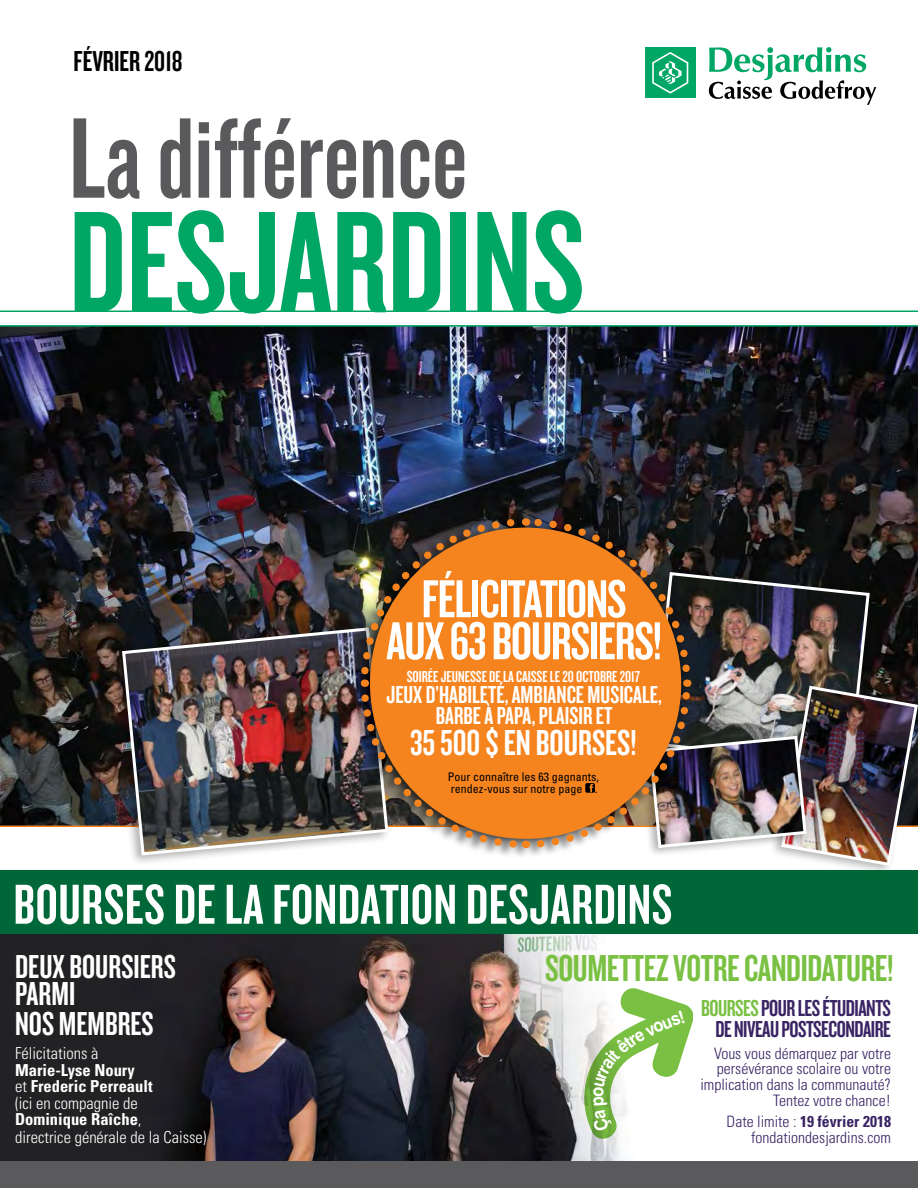
<style>
.page{position:relative;width:918px;height:1188px;background:#fff}
.page>*{position:absolute;margin:0;border:0;box-sizing:border-box;transform-origin:0 0}
.t1{font:150px "Knockout HTF48 Featherweight";color:#00a664}
.t2{font:119.1px "Knockout HTF48 Featherweight";color:#5a595b}
.t3{font:58.5px "Knockout HTF48 Featherweight";letter-spacing:.01em;color:#fff}
.t4{font:55.5px/42px "Knockout HTF48 Featherweight";letter-spacing:-.02em;color:#fff;text-align:center}
.t5{font:39px "Knockout HTF48 Featherweight";letter-spacing:-.01em;color:#7ac143}
.t6{font:37.5px "Knockout HTF48 Featherweight";color:#fff}
.t7{font:34.5px/27px "Knockout HTF48 Featherweight";color:#fff}
.t8{font:30px "Knockout HTF48 Featherweight";color:#000}
.t9{font:25.5px/21px "Knockout HTF48 Featherweight";color:#fff;text-align:center}
.t10{font:24px/21px "Knockout HTF48 Featherweight";letter-spacing:-.02em;color:#392464;text-align:center}
.t11{font:700 condensed 16.5px/16.5px "Univers";color:#fff}
.t12{font:300 condensed 16.5px "Univers";color:#fff}
.t13{font:16.5px "Knockout HTF48 Featherweight";color:#fff}
.t14{font:300 condensed 15.75px/15.8px "Univers";color:#392464;text-align:right}
.t15{font:condensed 12px/12px "Univers";color:#000}
.s1{font-weight:300}
.s2{color:#7ac143}
.s3{font-weight:700}
</style>
<div class="page">
<img style="left:0;top:934px;width:625px;height:227px">
<div style="left:0;top:870px;width:918px;height:64px;background:#006838"></div>
<img style="left:0;top:934px;width:1px;height:49px">
<img style="left:0;top:327px;width:918px;height:499px">
<div style="left:645px;top:47px;width:51px;height:51px;background:#00a664"></div>
<svg style="left:652px;top:52px;width:36px;height:42px"></svg>
<svg style="left:709px;top:47px;width:167px;height:58px"></svg>
<hr style="left:0;top:310px;width:918px;height:2px;background:#00a664">
<hr style="left:0;top:325px;width:918px;height:2px;background:#00a664">
<hr style="left:0;top:826px;width:918px;height:1px;background:#f5841f">
<div style="left:0;top:1161px;width:918px;height:27px;background:#5a595b"></div>
<div style="left:110px;top:623px;width:281px;height:243px;background:#000;opacity:.3"></div>
<img style="left:120px;top:626px;width:228px;height:231px">
<div style="left:769px;top:681px;width:149px;height:195px;background:#000;opacity:.3"></div>
<div style="left:348px;top:514px;width:345px;height:345px;background:#000;opacity:.75"></div>
<img style="left:357px;top:514px;width:561px;height:354px">
<svg style="left:578px;top:984px;width:114px;height:160px"></svg>
<h3 class="t8" style="left:73px;top:46px;width:111px">FÉVRIER 2018</h3>
<h2 class="t2" style="left:69px;top:98px;width:400px">La différence</h2>
<h1 class="t1" style="left:69px;top:187px;width:517px">DESJARDINS</h1>
<h3 class="t4" style="left:386px;top:579px;width:277px">FÉLICITATIONS<br>AUX 63 BOURSIERS!</h3>
<p class="t13" style="left:407px;top:668px;width:235px">SOIRÉE JEUNESSE DE LA CAISSE LE 20 OCTOBRE 2017</p>
<h3 class="t9" style="left:386px;top:684px;width:277px">JEUX D’HABILETÉ, AMBIANCE MUSICALE,<br>BARBE À PAPA, PLAISIR ET</h3>
<h3 class="t6" style="left:410px;top:724px;width:228px">35500$ EN BOURSES!</h3>
<p class="t15" style="left:448px;top:770px;width:153px">Pour connaître les 63 gagnants, rendez-vous sur notre page .</p>
<h3 class="t3" style="left:14px;top:875px;width:660px">BOURSES DE LA FONDATION DESJARDINS</h3>
<h3 class="t7" style="left:15px;top:953px;width:162px">DEUX BOURSIERS<br>PARMI</h3>
<h3 class="t7" style="left:15px;top:1011px;width:140px">NOS MEMBRES</h3>
<p class="t12" style="left:15px;top:1044px;width:85px">Félicitations à</p>
<p class="t11" style="left:15px;top:1062px;width:139px">Marie-Lyse Noury<br><span class="s1">et</span> Frederic Perreault <span class="s1">(ici en compagnie de<br></span>Dominique Raîche<span class="s1">,</span></p>
<p class="t12" style="left:15px;top:1128px;width:193px">directrice générale de la Caisse)</p>
<h3 class="t5" style="left:545px;top:949px;width:350px">SOUMETTEZ VOTRE CANDIDATURE!</h3>
<h3 class="t10" style="left:701px;top:998px;width:191px"><span class="s2">BOURSES</span>POUR LES ÉTUDIANTS<br>DE NIVEAU POSTSECONDAIRE</h3>
<p class="t14" style="left:700px;top:1045px;width:192px">Vous vous démarquez par votre persévérance scolaire ou votre implication dans la communauté?<br>Tentez votre chance!</p>
<p class="t14" style="left:727px;top:1113px;width:166px">Date limite : <span class="s3">19 février 2018 </span>fondationdesjardins.com</p>
</div>
